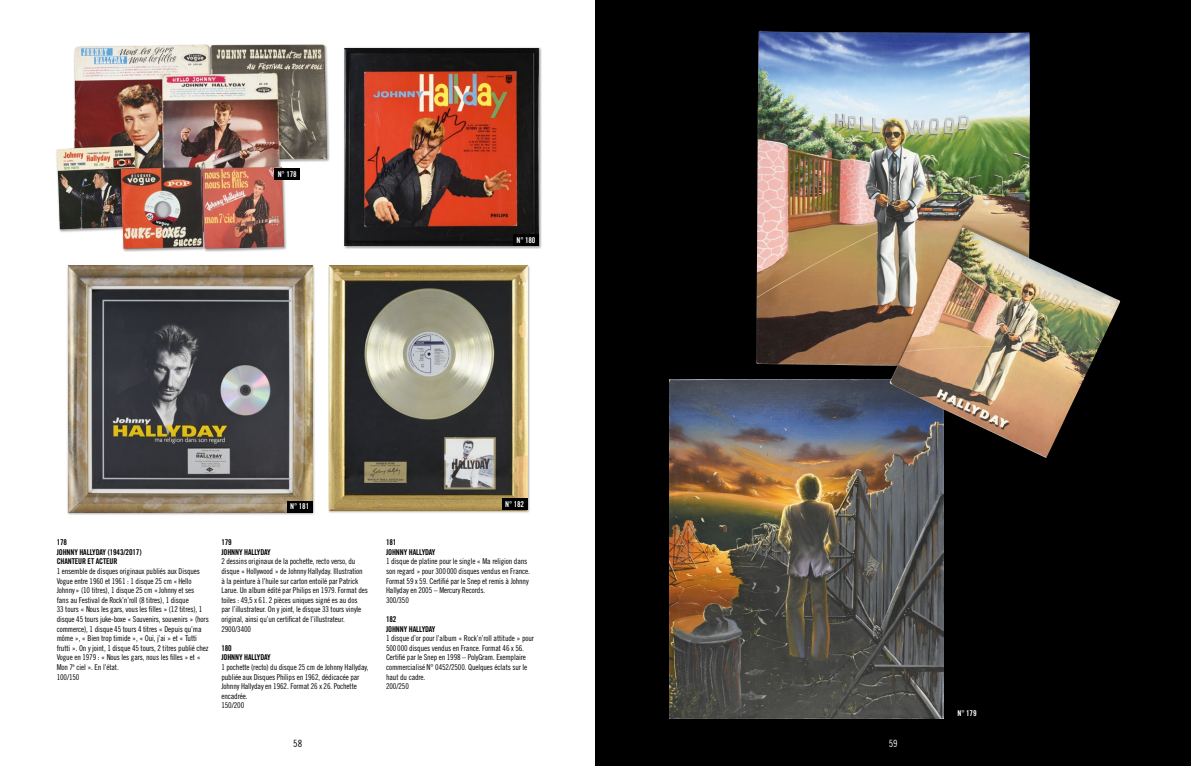
<style>
.page{position:relative;width:1191px;height:766px;background:#fff}
.page>*{position:absolute;margin:0;border:0;box-sizing:border-box;transform-origin:0 0}
.t1{font:10px "Trade Gothic Cond Eighteen";color:#000}
.t2{font:10px "Trade Gothic Cond Eighteen";color:#fff}
.t3{font:8px/9.6px "Trade Gothic Cond Eighteen";letter-spacing:-.015em;color:#000}
.t4{font:8px/9.6px "Trade Gothic Bold Cond Twenty";letter-spacing:-.015em;color:#000}
.t5{font:8px "Trade Gothic Bold Cond Twenty";letter-spacing:-.015em;color:#fff}
</style>
<div class="page">
<div style="left:595px;top:0;width:596px;height:765px;background:#000"></div>
<div style="left:55px;top:43px;width:275px;height:209px;background:#000;opacity:.4"></div>
<img style="left:57px;top:45px;width:270px;height:204px">
<img style="left:669px;top:379px;width:274px;height:339px">
<div style="left:343px;top:47px;width:199px;height:202px;background:#000;opacity:.4"></div>
<img style="left:344px;top:48px;width:195px;height:198px">
<div style="left:66px;top:264px;width:250px;height:251px;background:#000;opacity:.4"></div>
<img style="left:68px;top:265px;width:244px;height:247px">
<div style="left:328px;top:264px;width:202px;height:249px;background:#000;opacity:.4"></div>
<img style="left:329px;top:265px;width:198px;height:245px">
<img style="left:756px;top:31px;width:364px;height:426px">
<div style="left:274px;top:168px;width:26px;height:11px;background:#000"></div>
<div style="left:513px;top:234px;width:26px;height:12px;background:#000"></div>
<div style="left:287px;top:500px;width:25px;height:12px;background:#000"></div>
<div style="left:502px;top:498px;width:25px;height:12px;background:#000"></div>
<p class="t5" style="left:278px;top:169px;width:21px">N° 178</p>
<p class="t5" style="left:516px;top:235px;width:21px">N° 180</p>
<p class="t4" style="left:57px;top:537px;width:86px">178<br>JOHNNY HALLYDAY (1943/2017)<br>CHANTEUR ET ACTEUR</p>
<p class="t3" style="left:57px;top:566px;width:154px">1 ensemble de disques originaux publiés aux Disques Vogue entre 1960 et 1961 : 1 disque 25 cm «Hello Johnny» (10 titres), 1 disque 25 cm «Johnny et ses<br>fans au Festival de Rock’n’roll (8 titres), 1 disque<br>33 tours « Nous les gars, vous les filles » (12 titres), 1 disque 45 tours juke-boxe « Souvenirs, souvenirs » (hors commerce), 1 disque 45 tours 4 titres « Depuis qu’ma môme », « Bien trop timide », « Oui, j’ai » et « Tutti frutti ». On y joint, 1 disque 45 tours, 2 titres publié chez Vogue en 1979 : « Nous les gars, nous les filles » et « Mon 7<sup>e</sup> ciel ». En l’état.<br>100/150</p>
<p class="t5" style="left:290px;top:501px;width:21px">N° 181</p>
<p class="t5" style="left:505px;top:499px;width:21px">N° 182</p>
<p class="t4" style="left:221px;top:537px;width:51px">179<br>JOHNNY HALLYDAY</p>
<p class="t3" style="left:221px;top:556px;width:148px">2 dessins originaux de la pochette, recto verso, du disque « Hollywood » de Johnny Hallyday. Illustration à la peinture à l’huile sur carton entoilé par Patrick Larue. Un album édité par Philips en 1979. Format des toiles : 49,5 x 61. 2 pièces uniques signé es au dos par l’illustrateur. On y joint, le disque 33 tours vinyle original, ainsi qu’un certificat de l’illustrateur.<br>2900/3400</p>
<p class="t4" style="left:221px;top:643px;width:51px">180<br>JOHNNY HALLYDAY</p>
<p class="t3" style="left:221px;top:662px;width:149px">1 pochette (recto) du disque 25 cm de Johnny Hallyday, publiée aux Disques Philips en 1962, dédicacée par Johnny Hallyday en 1962. Format 26 x 26. Pochette encadrée.<br>150/200</p>
<p class="t4" style="left:386px;top:537px;width:51px">181<br>JOHNNY HALLYDAY</p>
<p class="t3" style="left:386px;top:556px;width:145px">1 disque de platine pour le single « Ma religion dans son regard » pour 300000 disques vendus en France.<br>Format 59 x 59. Certifié par le Snep et remis à Johnny Hallyday en 2005 – Mercury Records.<br>300/350</p>
<p class="t4" style="left:386px;top:614px;width:51px">182<br>JOHNNY HALLYDAY</p>
<p class="t3" style="left:386px;top:633px;width:149px">1 disque d’or pour l’album « Rock’n’roll attitude » pour 500000 disques vendus en France. Format 46 x 56.<br>Certifié par le Snep en 1998 – PolyGram. Exemplaire commercialisé N° 0452/2500. Quelques éclats sur le haut du cadre.<br>200/250</p>
<p class="t1" style="left:293px;top:737px;width:10px">58</p>
<p class="t2" style="left:888px;top:737px;width:10px">59</p>
<p class="t5" style="left:957px;top:707px;width:21px">N° 179</p>
</div>
